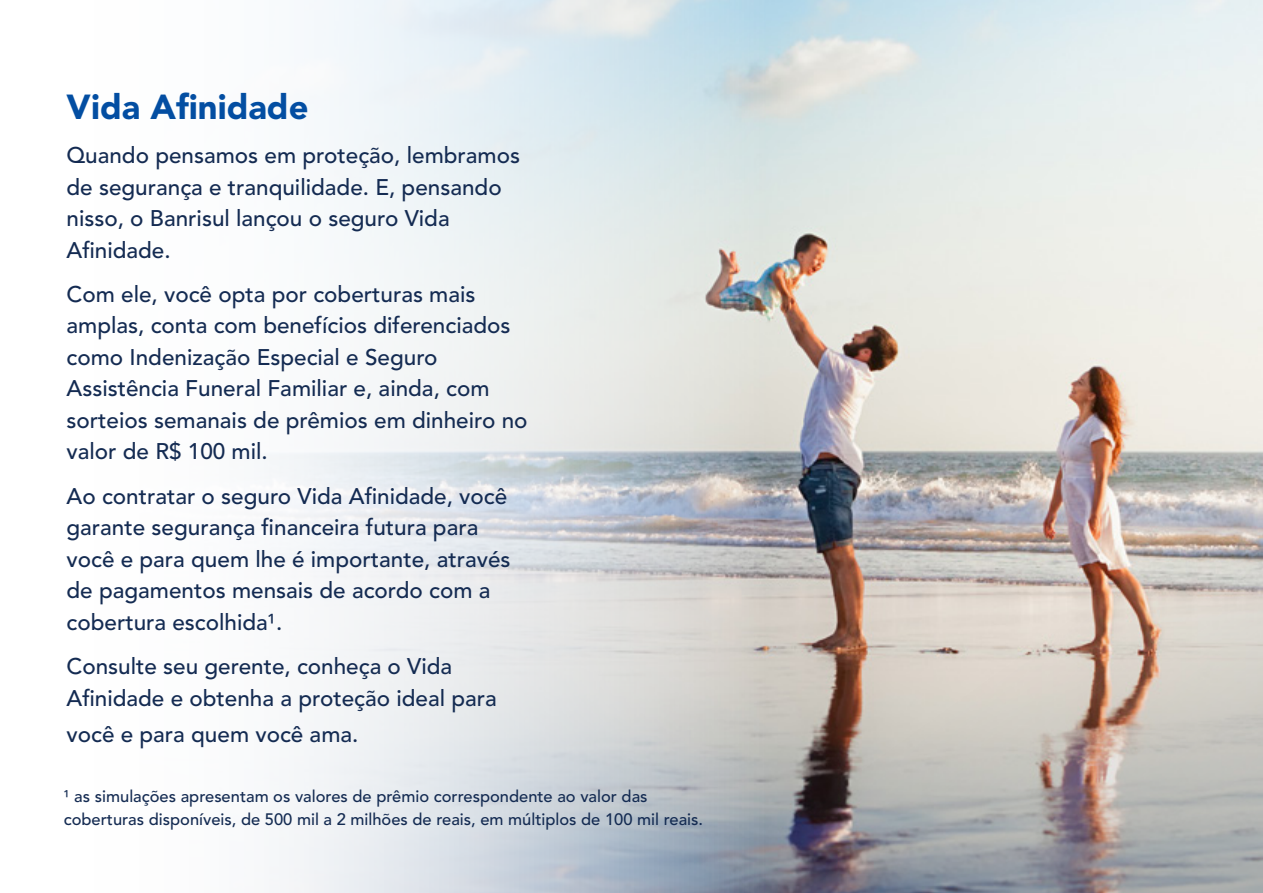
<style>
.page{position:relative;width:1263px;height:893px;background:#fff}
.page>*{position:absolute;margin:0;border:0;box-sizing:border-box;transform-origin:0 0}
.t1{font:900 34.5px "Avenir LT Std";color:#034ea2}
.t2{font:500 22.5px/31.5px "Avenir LT Std";color:#142b52}
.t3{font:500 16.5px/22.5px "Avenir LT Std";color:#142b52}
</style>
<div class="page">
<img style="left:269px;top:0;width:994px;height:893px">
<h1 class="t1" style="left:67px;top:86px;width:243px">Vida Afinidade</h1>
<p class="t2" style="left:67px;top:140px;width:455px">Quando pensamos em proteção, lembramos de segurança e tranquilidade. E, pensando nisso, o Banrisul lançou o seguro Vida Afinidade.</p>
<p class="t2" style="left:67px;top:279px;width:463px">Com ele, você opta por coberturas mais amplas, conta com benefícios diferenciados como Indenização Especial e Seguro Assistência Funeral Familiar e, ainda, com sorteios semanais de prêmios em dinheiro no valor de R$ 100 mil.</p>
<p class="t2" style="left:67px;top:481px;width:445px">Ao contratar o seguro Vida Afinidade, você garante segurança financeira futura para você e para quem lhe é importante, através de pagamentos mensais de acordo com a cobertura escolhida¹.</p>
<p class="t2" style="left:67px;top:651px;width:432px">Consulte seu gerente, conheça o Vida<br>Afinidade e obtenha a proteção ideal para</p>
<p class="t2" style="left:67px;top:718px;width:293px">você e para quem você ama.</p>
<p class="t3" style="left:64px;top:785px;width:641px">¹ as simulações apresentam os valores de prêmio correspondente ao valor das coberturas disponíveis, de 500 mil a 2 milhões de reais, em múltiplos de 100 mil reais.</p>
</div>
